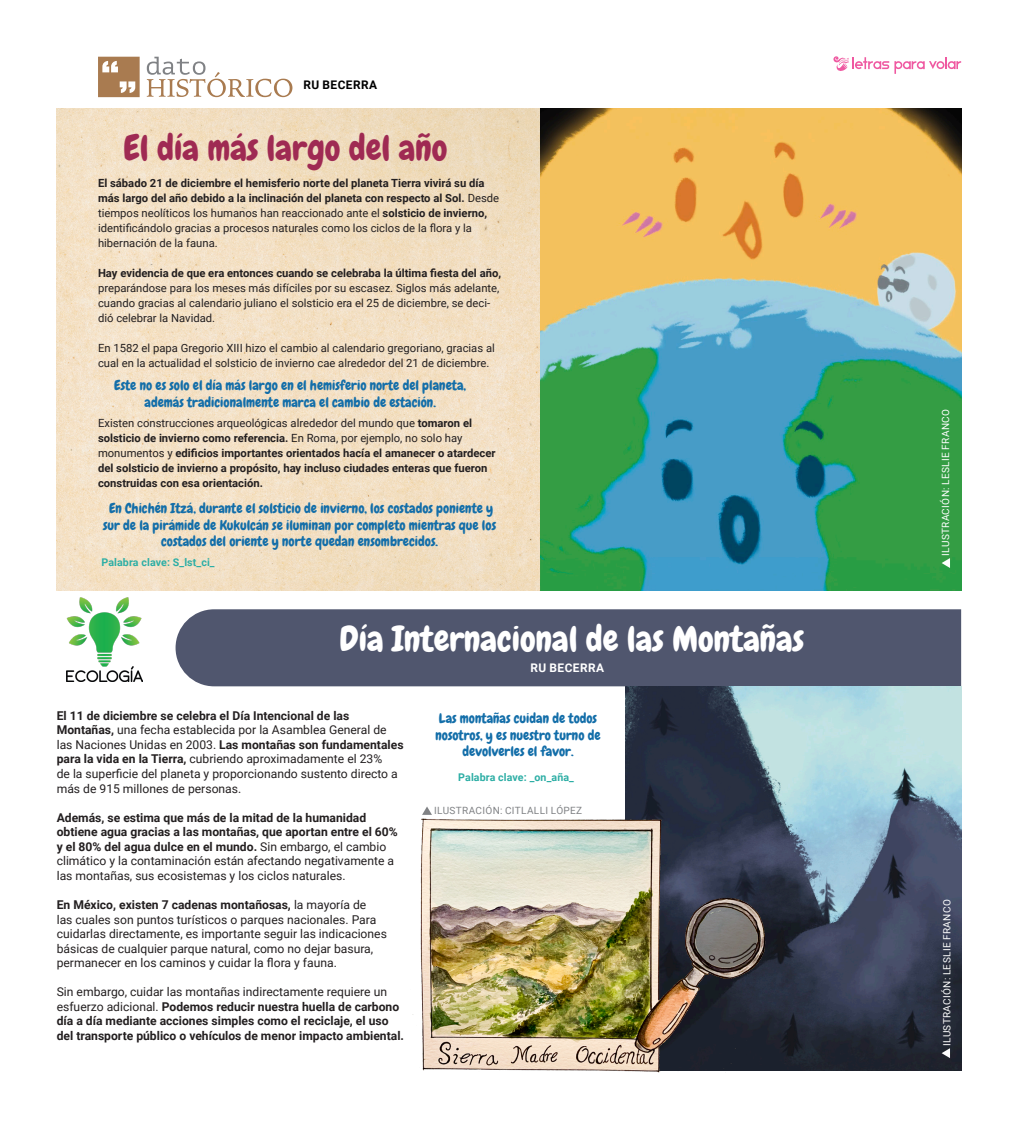
<style>
.page{position:relative;width:1025px;height:1125px;background:#fff}
.page>*{position:absolute;margin:0;border:0;box-sizing:border-box;transform-origin:0 0}
.Títulos{font:35px "Chewy";color:#fff}
.Títulos-2{font:35px "Chewy";color:#9f2a53}
.Que_no_te_lo_cuenten{font:13.75px/16.5px "Chewy";color:#136ea9;text-align:center}
.Básico-SS{font:12.12px/14.5px "Roboto";color:#231f20}
.Básico-SS-2{font:700 12.12px/14.5px "Roboto";color:#231f20}
.AUTOR{font:700 11.88px "Roboto";letter-spacing:.035em;color:#fff}
.AUTOR-2{font:700 11.88px "Roboto";letter-spacing:.035em;color:#000001}
.Capitular_2{font:700 11.25px/15px "Roboto";color:#231f20}
.Capitular_2-2{font:11.25px/15px "Roboto";color:#231f20}
.Palab-CLAV{font:700 10.62px "Roboto";letter-spacing:.01em;color:#2daea5}
.CREDITO{font:10px "Roboto";letter-spacing:.035em;color:#fff}
.CREDITO-2{font:10px "Roboto";letter-spacing:.035em;color:#808285}
.s1{font-weight:400}
.s2{font-weight:700}
</style>
<div class="page">
<img style="left:57px;top:109px;width:483px;height:482px">
<div style="left:175px;top:609px;width:785px;height:77px;background:#50566e"></div>
<img style="left:540px;top:109px;width:420px;height:482px">
<svg style="left:833px;top:56px;width:55px;height:15px"></svg>
<svg style="left:894px;top:57px;width:66px;height:17px"></svg>
<svg style="left:147px;top:57px;width:145px;height:40px"></svg>
<svg style="left:98px;top:57px;width:42px;height:40px;background:#b68f6b"></svg>
<img style="left:625px;top:686px;width:335px;height:384px">
<img style="left:66px;top:597px;width:77px;height:85px">
<img style="left:412px;top:811px;width:355px;height:262px">
<svg style="left:422px;top:807px;width:10px;height:8px"></svg>
<svg style="left:941px;top:1048px;width:8px;height:10px"></svg>
<svg style="left:941px;top:558px;width:8px;height:10px"></svg>
<p class="AUTOR-2" style="left:303px;top:77px;width:75px">RU BECERRA</p>
<p class="Títulos-2" style="left:123px;top:126px;width:325px">El día más largo del año</p>
<p class="Capitular_2" style="left:98px;top:175px;width:402px">El sábado 21 de diciembre el hemisferio norte del planeta Tierra vivirá su día más largo del año debido a la inclinación del planeta con respecto al Sol. <span class="s1">Desde tiempos neolíticos los humanos han reaccionado ante el</span> solsticio de invierno, <span class="s1">identificándolo gracias a procesos naturales como los ciclos de la flora y la hibernación de la fauna.</span></p>
<p class="Capitular_2-2" style="left:98px;top:265px;width:404px"><span class="s2">Hay evidencia de que era entonces cuando se celebraba la última fiesta del año, </span>preparándose para los meses más difíciles por su escasez. Siglos más adelante, cuando gracias al calendario juliano el solsticio era el 25 de diciembre, se deci&shy;dió celebrar la Navidad.</p>
<p class="Capitular_2-2" style="left:98px;top:340px;width:398px">En 1582 el papa Gregorio XIII hizo el cambio al calendario gregoriano, gracias al cual en la actualidad el solsticio de invierno cae alrededor del 21 de diciembre.</p>
<p class="Que_no_te_lo_cuenten" style="left:114px;top:377px;width:353px">Este no es solo el día más largo en el hemisferio norte del planeta, además tradicionalmente marca el cambio de estación.</p>
<p class="Capitular_2" style="left:98px;top:415px;width:399px"><span class="s1">Existen construcciones arqueológicas alrededor del mundo que</span> tomaron el solsticio de invierno como referencia. <span class="s1">En Roma, por ejemplo, no solo hay monumentos y</span> edificios importantes orientados hacía el amanecer o atardecer del solsticio de invierno a propósito, hay incluso ciudades enteras que fueron construidas con esa orientación.</p>
<p class="Que_no_te_lo_cuenten" style="left:103px;top:500px;width:394px">En Chichén Itzá, durante el solsticio de invierno, los costados poniente y sur de la pirámide de Kukulcán se iluminan por completo mientras que los costados del oriente y norte quedan ensombrecidos.</p>
<p class="Palab-CLAV" style="left:101px;top:555px;width:115px">Palabra clave: S_lst_ci_</p>
<p class="Títulos" style="left:339px;top:617px;width:466px">Día Internacional de las Montañas</p>
<p class="AUTOR" style="left:530px;top:659px;width:75px">RU BECERRA</p>
<p class="Básico-SS" style="left:57px;top:708px;width:348px"><span class="s2">El 11 de diciembre se celebra el Día Intencional de las Montañas,</span> una fecha establecida por la Asamblea General de las Naciones Unidas en 2003. <span class="s2">Las montañas son fundamentales para la vida en la Tierra,</span> cubriendo aproximadamente el 23%<br>de la superficie del planeta y proporcionando sustento directo a más de 915 millones de personas.</p>
<p class="Básico-SS-2" style="left:57px;top:810px;width:342px">Además, se estima que más de la mitad de la humanidad obtiene agua gracias a las montañas, que aportan entre el 60% y el 80% del agua dulce en el mundo. <span class="s1">Sin embargo, el cambio climático y la contaminación están afectando negativamente a las montañas, sus ecosistemas y los ciclos naturales.</span></p>
<p class="Básico-SS" style="left:57px;top:897px;width:331px"><span class="s2">En México, existen 7 cadenas montañosas,</span> la mayoría de<br>las cuales son puntos turísticos o parques nacionales. Para cuidarlas directamente, es importante seguir las indicaciones básicas de cualquier parque natural, como no dejar basura, permanecer en los caminos y cuidar la flora y fauna.</p>
<p class="Básico-SS-2" style="left:57px;top:984px;width:349px"><span class="s1">Sin embargo, cuidar las montañas indirectamente requiere un esfuerzo adicional.</span> Podemos reducir nuestra huella de carbono día a día mediante acciones simples como el reciclaje, el uso del transporte público o vehículos de menor impacto ambiental.</p>
<p class="Que_no_te_lo_cuenten" style="left:435px;top:710px;width:167px">Las montañas cuidan de todos nosotros, y es nuestro turno de devolverles el favor.</p>
<p class="Palab-CLAV" style="left:458px;top:770px;width:117px">Palabra clave: _on_aña_</p>
<p class="CREDITO-2" style="left:434px;top:804px;width:149px">ILUSTRACIÓN: CITLALLI LÓPEZ</p>
<p class="CREDITO" style="left:938px;top:556px;width:148px;rotate:-90deg">ILUSTRACIÓN: LESLIE FRANCO</p>
<p class="CREDITO" style="left:939px;top:1046px;width:148px;rotate:-90deg">ILUSTRACIÓN: LESLIE FRANCO</p>
</div>
